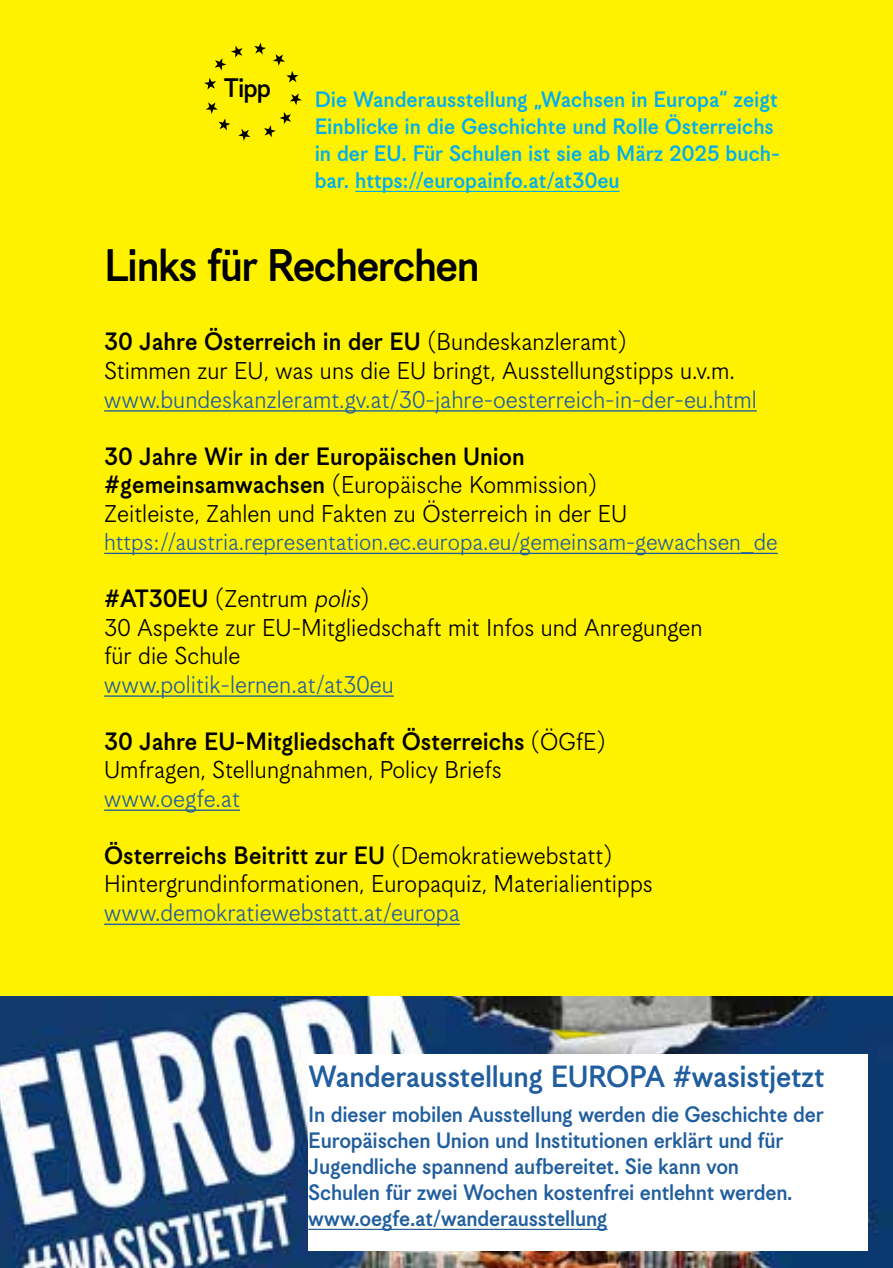
<style>
.page{position:relative;width:893px;height:1268px;background:#fff}
.page>*{position:absolute;margin:0;border:0;box-sizing:border-box;transform-origin:0 0}
.t1{font:49.2px "Korpus Grotesk D";letter-spacing:-.03em;color:#000}
.t2{font:33px "Korpus Grotesk D";letter-spacing:-.01em;color:#215e9e}
.t3{font:28.8px "Korpus Grotesk D";color:#000}
.t4{font:27px/28.5px "Korpus Grotesk A";color:#000}
.t5{font:27px "Korpus Grotesk D";color:#000}
.t6{font:27px "Korpus Grotesk A";color:#215e9e}
.t7{font:26.1px "Korpus Grotesk A";color:#215e9e}
.t8{font:24px/26.1px "Korpus Grotesk D";letter-spacing:-.01em;color:#215e9e}
.t9{font:24px/27px "Korpus Grotesk D";color:#00aeef}
.s1{font-family:"Korpus Grotesk A"}
.s2{font-family:"Korpus Grotesk D"}
.s3{font-style:italic}
</style>
<div class="page">
<div style="left:0;top:0;width:893px;height:1267px;background:#fff200"></div>
<hr style="left:104px;top:410px;width:653px;height:1px;background:#215e9e">
<hr style="left:104px;top:552px;width:674px;height:2px;background:#215e9e">
<hr style="left:104px;top:695px;width:290px;height:1px;background:#215e9e">
<hr style="left:104px;top:809px;width:136px;height:1px;background:#215e9e">
<hr style="left:104px;top:923px;width:356px;height:1px;background:#215e9e">
<svg style="left:254px;top:43px;width:12px;height:12px"></svg>
<svg style="left:273px;top:54px;width:25px;height:29px"></svg>
<svg style="left:290px;top:93px;width:12px;height:12px"></svg>
<svg style="left:264px;top:112px;width:27px;height:25px"></svg>
<svg style="left:238px;top:129px;width:12px;height:12px"></svg>
<svg style="left:206px;top:102px;width:24px;height:28px"></svg>
<svg style="left:204px;top:78px;width:12px;height:12px"></svg>
<svg style="left:215px;top:46px;width:28px;height:24px"></svg>
<hr style="left:355px;top:191px;width:265px;height:1px;background:#00aeef">
<img style="left:0;top:996px;width:893px;height:271px">
<div style="left:308px;top:1053px;width:559px;height:197px;background:#fff"></div>
<hr style="left:308px;top:1228px;width:300px;height:1px;background:#215e9e">
<p class="t3" style="left:224px;top:72px;width:49px">Tipp</p>
<p class="t9" style="left:315px;top:86px;width:467px">Die Wanderausstellung „Wachsen in Europa“ zeigt Einblicke in die Geschichte und Rolle Österreichs in der EU. Für Schulen ist sie ab März 2025 buch&shy;bar. https://europainfo.at/at30eu</p>
<h1 class="t1" style="left:104px;top:237px;width:377px">Links für Recherchen</h1>
<p class="t5" style="left:104px;top:326px;width:524px">30 Jahre Österreich in der EU <span class="s1">(Bundeskanzleramt)</span></p>
<p class="t4" style="left:104px;top:356px;width:632px">Stimmen zur EU, was uns die EU bringt, Ausstellungstipps u.v.m.</p>
<p class="t6" style="left:104px;top:384px;width:654px">www.bundeskanzleramt.gv.at/30-jahre-oesterreich-in-der-eu.html</p>
<p class="t5" style="left:104px;top:440px;width:422px">30 Jahre Wir in der Europäischen Union</p>
<p class="t4" style="left:104px;top:470px;width:524px"><span class="s2">#gemeinsamwachsen</span> (Europäische Kommission)<br>Zeitleiste, Zahlen und Fakten zu Österreich in der EU</p>
<p class="t7" style="left:104px;top:527px;width:675px">https://austria.representation.ec.europa.eu/gemeinsam-gewachsen_de</p>
<p class="t4" style="left:104px;top:584px;width:600px"><span class="s2">#AT30EU</span> (Zentrum <span class="s3">polis</span>)<br>30 Aspekte zur EU-Mitgliedschaft mit Infos und Anregungen für die Schule</p>
<p class="t6" style="left:104px;top:669px;width:291px">www.politik-lernen.at/at30eu</p>
<p class="t5" style="left:104px;top:725px;width:503px">30 Jahre EU-Mitgliedschaft Österreichs <span class="s1">(ÖGfE)</span></p>
<p class="t4" style="left:104px;top:755px;width:399px">Umfragen, Stellungnahmen, Policy Briefs</p>
<p class="t6" style="left:104px;top:783px;width:137px">www.oegfe.at</p>
<p class="t5" style="left:104px;top:839px;width:510px">Österreichs Beitritt zur EU <span class="s1">(Demokratiewebstatt)</span></p>
<p class="t4" style="left:104px;top:869px;width:550px">Hintergrundinformationen, Europaquiz, Materialientipps</p>
<p class="t6" style="left:104px;top:897px;width:357px">www.demokratiewebstatt.at/europa</p>
<p class="t2" style="left:308px;top:1057px;width:518px">Wanderausstellung EUROPA #wasistjetzt</p>
<p class="t8" style="left:308px;top:1100px;width:517px">In dieser mobilen Ausstellung werden die Geschichte der Europäischen Union und Institutionen erklärt und für Jugendliche spannend aufbereitet. Sie kann von<br>Schulen für zwei Wochen kostenfrei entlehnt werden. www.oegfe.at/wanderausstellung</p>
</div>
